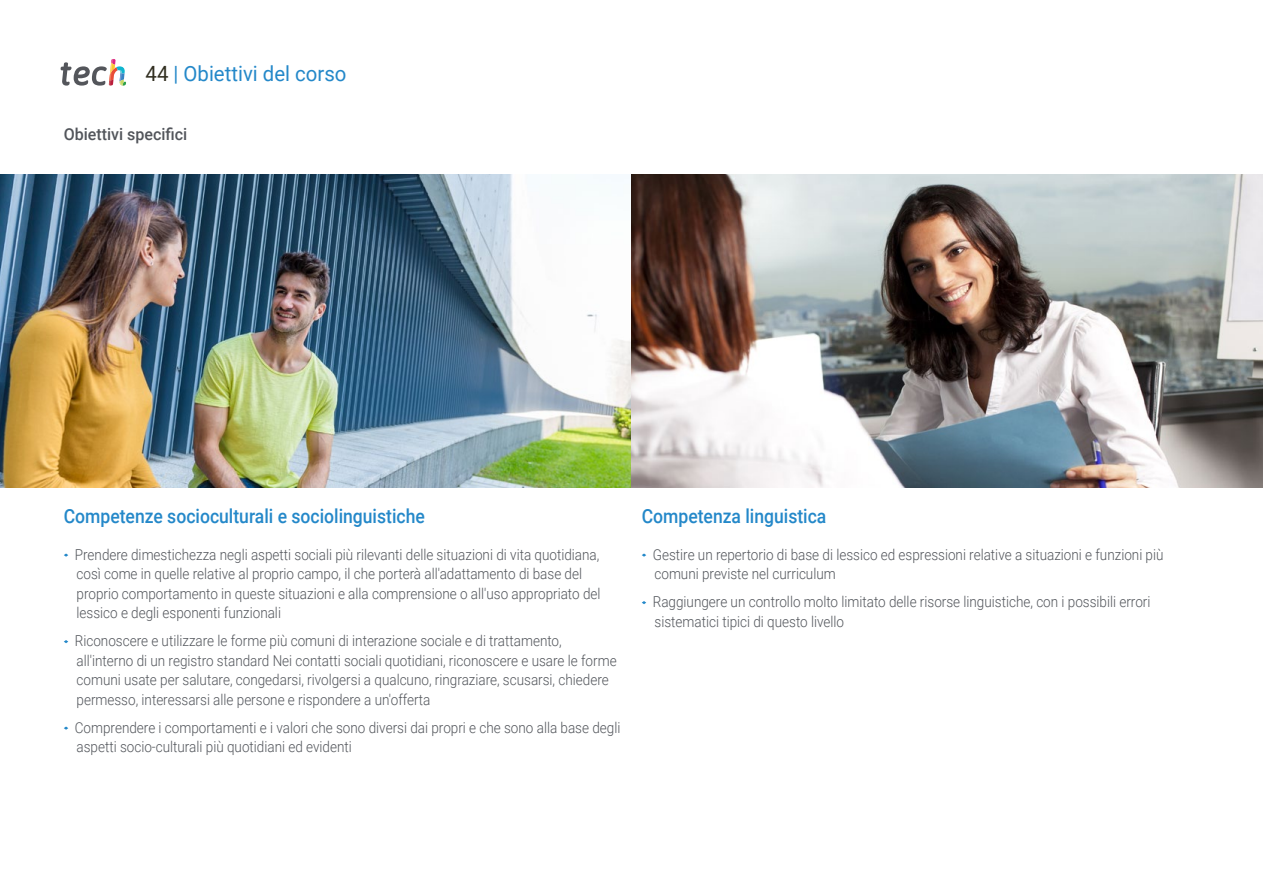
<style>
.page{position:relative;width:1263px;height:893px;background:#fff}
.page>*{position:absolute;margin:0;border:0;box-sizing:border-box;transform-origin:0 0}
.t1{font:21px "Roboto";color:#2488c9}
.t2{font:500 19.5px "Roboto";color:#2488c9;scale:.9 1}
.t3{font:500 16.5px "Roboto";color:#52555b}
.t4{font:300 15px/19.5px "Roboto";color:#52555b;scale:.9 1}
.s1{color:#312e20}
</style>
<div class="page">
<svg style="left:61px;top:59px;width:65px;height:27px"></svg>
<img style="left:0;top:174px;width:1263px;height:313px">
<svg style="left:64px;top:553px;width:4px;height:4px"></svg>
<svg style="left:64px;top:726px;width:4px;height:4px"></svg>
<svg style="left:642px;top:553px;width:4px;height:4px"></svg>
<svg style="left:642px;top:601px;width:4px;height:3px"></svg>
<h1 class="t1" style="left:146px;top:59px;width:202px"><span class="s1">44</span> | Obiettivi del corso</h1>
<p class="t3" style="left:64px;top:123px;width:125px">Obiettivi specifici</p>
<h2 class="t2" style="left:64px;top:503px;width:403px">Competenze socioculturali e sociolinguistiche</h2>
<p class="t4" style="left:75px;top:544px;width:586px">Prendere dimestichezza negli aspetti sociali più rilevanti delle situazioni di vita quotidiana, così come in quelle relative al proprio campo, il che porterà all'adattamento di base del proprio comportamento in queste situazioni e alla comprensione o all'uso appropriato del lessico e degli esponenti funzionali</p>
<p class="t4" style="left:75px;top:631px;width:603px">Riconoscere e utilizzare le forme più comuni di interazione sociale e di trattamento, all'interno di un registro standard Nei contatti sociali quotidiani, riconoscere e usare le forme comuni usate per salutare, congedarsi, rivolgersi a qualcuno, ringraziare, scusarsi, chiedere permesso, interessarsi alle persone e rispondere a un'offerta</p>
<p class="t4" style="left:75px;top:717px;width:608px">Comprendere i comportamenti e i valori che sono diversi dai propri e che sono alla base degli aspetti socio-culturali più quotidiani ed evidenti</p>
<h2 class="t2" style="left:642px;top:503px;width:207px">Competenza linguistica</h2>
<p class="t4" style="left:653px;top:544px;width:569px">Gestire un repertorio di base di lessico ed espressioni relative a situazioni e funzioni più comuni previste nel curriculum</p>
<p class="t4" style="left:653px;top:592px;width:554px">Raggiungere un controllo molto limitato delle risorse linguistiche, con i possibili errori sistematici tipici di questo livello</p>
</div>
